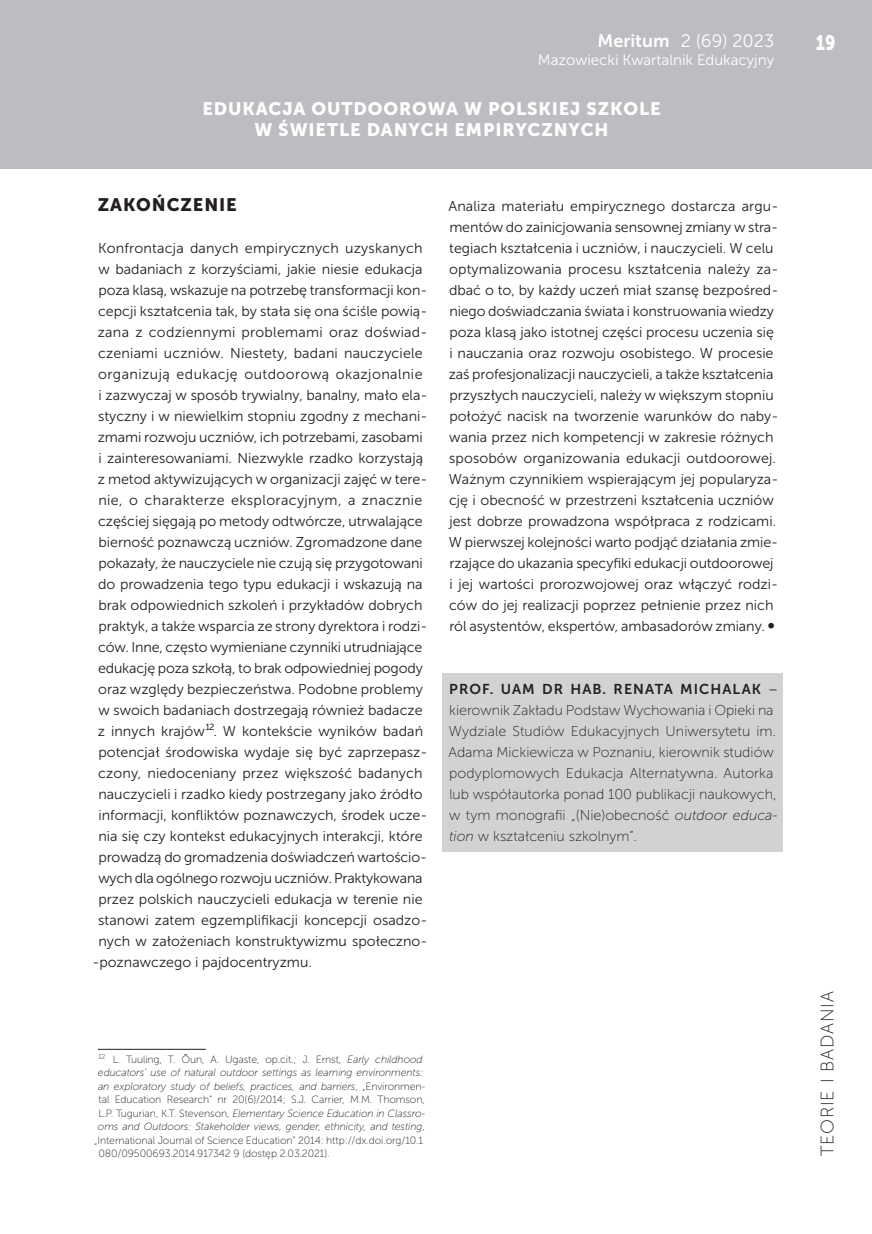
<style>
.page{position:relative;width:872px;height:1234px;background:#fff}
.page>*{position:absolute;margin:0;border:0;box-sizing:border-box;transform-origin:0 0}
.t1{font:21px "Museo Sans 900";color:#fff;scale:.8 1}
.t2{font:18px/21px "Museo Sans 900";letter-spacing:.05em;color:#fff;text-align:center}
.t3{font:18px "Museo Sans 300";color:#fff}
.t4{font:18px "Museo Sans 100";letter-spacing:.05em;color:#231f20}
.t5{font:18px "Museo Sans 900";letter-spacing:.05em;color:#231f20}
.t6{font:15px "Museo Sans 300";color:#fff}
.t7{font:14.25px/21px "Museo Sans 300";color:#231f20}
.t8{font:14.25px/21px "Museo Sans 100";color:#231f20}
.t9{font:14.25px "Museo Sans 300";letter-spacing:.03em;color:#231f20}
.t10{font:14.25px "Museo Sans 300";letter-spacing:.025em;color:#231f20}
.t11{font:14.25px "Museo Sans 300";letter-spacing:.02em;color:#231f20}
.t12{font:14.25px "Museo Sans 700";letter-spacing:.075em;color:#231f20}
.t13{font:italic 10.5px "Museo Sans 100";letter-spacing:-.01em;color:#231f20}
.t14{font:10.5px "Museo Sans 100";letter-spacing:-.01em;color:#231f20}
.s1{font-family:"Museo Sans 700"}
.s2{font-family:"Museo Sans 900";font-size:15px}
.s3{font-family:"Museo Sans 300"}
.s4{font-style:italic}
.s5{font-style:normal}
</style>
<div class="page">
<div style="left:0;top:0;width:872px;height:169px;background:#bcbdc0"></div>
<div style="left:442px;top:673px;width:341px;height:177px;background:#d1d2d4"></div>
<hr style="left:98px;top:1048px;width:108px;height:1px;background:#231f20">
<p class="t3" style="left:597px;top:31px;width:178px"><span class="s1">Meritum</span> 2 (69) 2023</p>
<p class="t6" style="left:538px;top:52px;width:238px">Mazowiecki Kwartalnik Edukacyjny</p>
<p class="t2" style="left:202px;top:98px;width:460px">EDUKACJA OUTDOOROWA W POLSKIEJ SZKOLE<br>W ŚWIETLE DANYCH EMPIRYCZNYCH</p>
<p class="t5" style="left:98px;top:194px;width:140px">ZAKOŃCZENIE</p>
<p class="t7" style="left:98px;top:237px;width:326px">Konfrontacja danych empirycznych uzyskanych</p>
<p class="t7" style="left:98px;top:258px;width:326px">w badaniach z korzyściami, jakie niesie edukacja</p>
<p class="t7" style="left:98px;top:279px;width:330px">poza klasą, wskazuje na potrzebę transformacji kon-</p>
<p class="t7" style="left:98px;top:300px;width:331px">cepcji kształcenia tak, by stała się ona ściśle powią-</p>
<p class="t11" style="left:98px;top:324px;width:331px">zana z codziennymi problemami oraz doświad-</p>
<p class="t7" style="left:98px;top:342px;width:326px">czeniami uczniów. Niestety, badani nauczyciele</p>
<p class="t9" style="left:98px;top:366px;width:326px">organizują edukację outdoorową okazjonalnie</p>
<p class="t7" style="left:98px;top:384px;width:330px">i zazwyczaj w sposób trywialny, banalny, mało ela-</p>
<p class="t7" style="left:98px;top:405px;width:331px">styczny i w niewielkim stopniu zgodny z mechani-</p>
<p class="t7" style="left:98px;top:426px;width:326px">zmami rozwoju uczniów, ich potrzebami, zasobami</p>
<p class="t7" style="left:98px;top:447px;width:326px">i zainteresowaniami. Niezwykle rzadko korzystają</p>
<p class="t7" style="left:98px;top:468px;width:331px">z metod aktywizujących w organizacji zajęć w tere-</p>
<p class="t10" style="left:98px;top:492px;width:325px">nie, o charakterze eksploracyjnym, a znacznie</p>
<p class="t7" style="left:98px;top:510px;width:326px">częściej sięgają po metody odtwórcze, utrwalające</p>
<p class="t7" style="left:98px;top:531px;width:325px">bierność poznawczą uczniów. Zgromadzone dane</p>
<p class="t7" style="left:98px;top:552px;width:326px">pokazały, że nauczyciele nie czują się przygotowani</p>
<p class="t7" style="left:98px;top:573px;width:326px">do prowadzenia tego typu edukacji i wskazują na</p>
<p class="t7" style="left:98px;top:594px;width:325px">brak odpowiednich szkoleń i przykładów dobrych</p>
<p class="t7" style="left:98px;top:615px;width:330px">praktyk, a także wsparcia ze strony dyrektora i rodzi-</p>
<p class="t7" style="left:98px;top:636px;width:326px">ców. Inne, często wymieniane czynniki utrudniające</p>
<p class="t7" style="left:98px;top:657px;width:326px">edukację poza szkołą, to brak odpowiedniej pogody</p>
<p class="t7" style="left:98px;top:678px;width:326px">oraz względy bezpieczeństwa. Podobne problemy</p>
<p class="t7" style="left:98px;top:699px;width:326px">w swoich badaniach dostrzegają również badacze</p>
<p class="t7" style="left:98px;top:720px;width:327px">z innych krajów12. W kontekście wyników badań</p>
<p class="t7" style="left:98px;top:741px;width:330px">potencjał środowiska wydaje się być zaprzepasz-</p>
<p class="t7" style="left:98px;top:762px;width:326px">czony, niedoceniany przez większość badanych</p>
<p class="t7" style="left:98px;top:783px;width:326px">nauczycieli i rzadko kiedy postrzegany jako źródło</p>
<p class="t7" style="left:98px;top:804px;width:330px">informacji, konfliktów poznawczych, środek ucze-</p>
<p class="t7" style="left:98px;top:825px;width:326px">nia się czy kontekst edukacyjnych interakcji, które</p>
<p class="t7" style="left:98px;top:846px;width:330px">prowadzą do gromadzenia doświadczeń wartościo-</p>
<p class="t7" style="left:98px;top:867px;width:326px">wych dla ogólnego rozwoju uczniów. Praktykowana</p>
<p class="t7" style="left:98px;top:888px;width:326px">przez polskich nauczycieli edukacja w terenie nie</p>
<p class="t7" style="left:98px;top:909px;width:331px">stanowi zatem egzemplifikacji koncepcji osadzo-</p>
<p class="t7" style="left:98px;top:930px;width:330px">nych w założeniach konstruktywizmu społeczno-</p>
<p class="t7" style="left:92px;top:951px;width:221px">-poznawczego i pajdocentryzmu.</p>
<p class="t7" style="left:448px;top:195px;width:331px">Analiza materiału empirycznego dostarcza argu&shy;mentów do zainicjowania sensownej zmiany w stra&shy;tegiach kształcenia i uczniów, i nauczycieli. W celu optymalizowania procesu kształcenia należy za&shy;dbać o to, by każdy uczeń miał szansę bezpośred&shy;niego doświadczania świata i konstruowania wiedzy poza klasą jako istotnej części procesu uczenia się i nauczania oraz rozwoju osobistego. W procesie zaś profesjonalizacji nauczycieli, a także kształcenia przyszłych nauczycieli, należy w większym stopniu położyć nacisk na tworzenie warunków do naby&shy;wania przez nich kompetencji w zakresie różnych sposobów organizowania edukacji outdoorowej.<br>Ważnym czynnikiem wspierającym jej popularyza&shy;cję i obecność w przestrzeni kształcenia uczniów jest dobrze prowadzona współpraca z rodzicami.<br>W pierwszej kolejności warto podjąć działania zmie&shy;rzające do ukazania specyfiki edukacji outdoorowej i jej wartości prorozwojowej oraz włączyć rodzi&shy;ców do jej realizacji poprzez pełnienie przez nich ról asystentów, ekspertów, ambasadorów zmiany. <span class="s2">•</span></p>
<p class="t12" style="left:449px;top:681px;width:330px">PROF. UAM DR HAB. RENATA MICHALAK <span class="s3">–</span></p>
<p class="t8" style="left:448px;top:699px;width:331px">kierownik Zakładu Podstaw Wychowania i Opieki na Wydziale Studiów Edukacyjnych Uniwersytetu im.<br>Adama Mickiewicza w Poznaniu, kierownik studiów podyplomowych Edukacja Alternatywna. Autorka lub współautorka ponad 100 publikacji naukowych, w tym monografii „(Nie)obecność <span class="s4">outdoor educa&shy;tion</span> w kształceniu szkolnym”.</p>
<p class="t14" style="left:99px;top:1053px;width:325px"><sup>12</sup> L. Tuuling, T. Õun, A. Ugaste, op.cit.; J. Ernst, <span class="s4">Early childhood</span></p>
<p class="t13" style="left:98px;top:1066px;width:327px">educators’ use of natural outdoor settings as learning environments:</p>
<p class="t13" style="left:98px;top:1080px;width:329px">an exploratory study of beliefs, practices, and barriers<span class="s5">, „Environmen-</span></p>
<p class="t14" style="left:99px;top:1093px;width:328px">tal Education Research” nr 20(6)/2014; S.J. Carrier, M.M. Thomson,</p>
<p class="t13" style="left:98px;top:1107px;width:328px"><span class="s5">L.P. Tugurian, K.T. Stevenson,</span> Elementary Science Education in Classro-</p>
<p class="t13" style="left:98px;top:1120px;width:328px">oms and Outdoors: Stakeholder views, gender, ethnicity, and testing<span class="s5">,</span></p>
<p class="t14" style="left:94px;top:1134px;width:330px">„International Journal of Science Education” 2014: http://dx.doi.org/10.1</p>
<p class="t14" style="left:98px;top:1147px;width:233px">080/09500693.2014.917342 9 (dostęp 2.03.2021).</p>
<h1 class="t1" style="left:815px;top:30px;width:26px">19</h1>
<p class="t4" style="left:817px;top:1156px;width:167px;rotate:-90deg">TEORIE I BADANIA</p>
</div>
